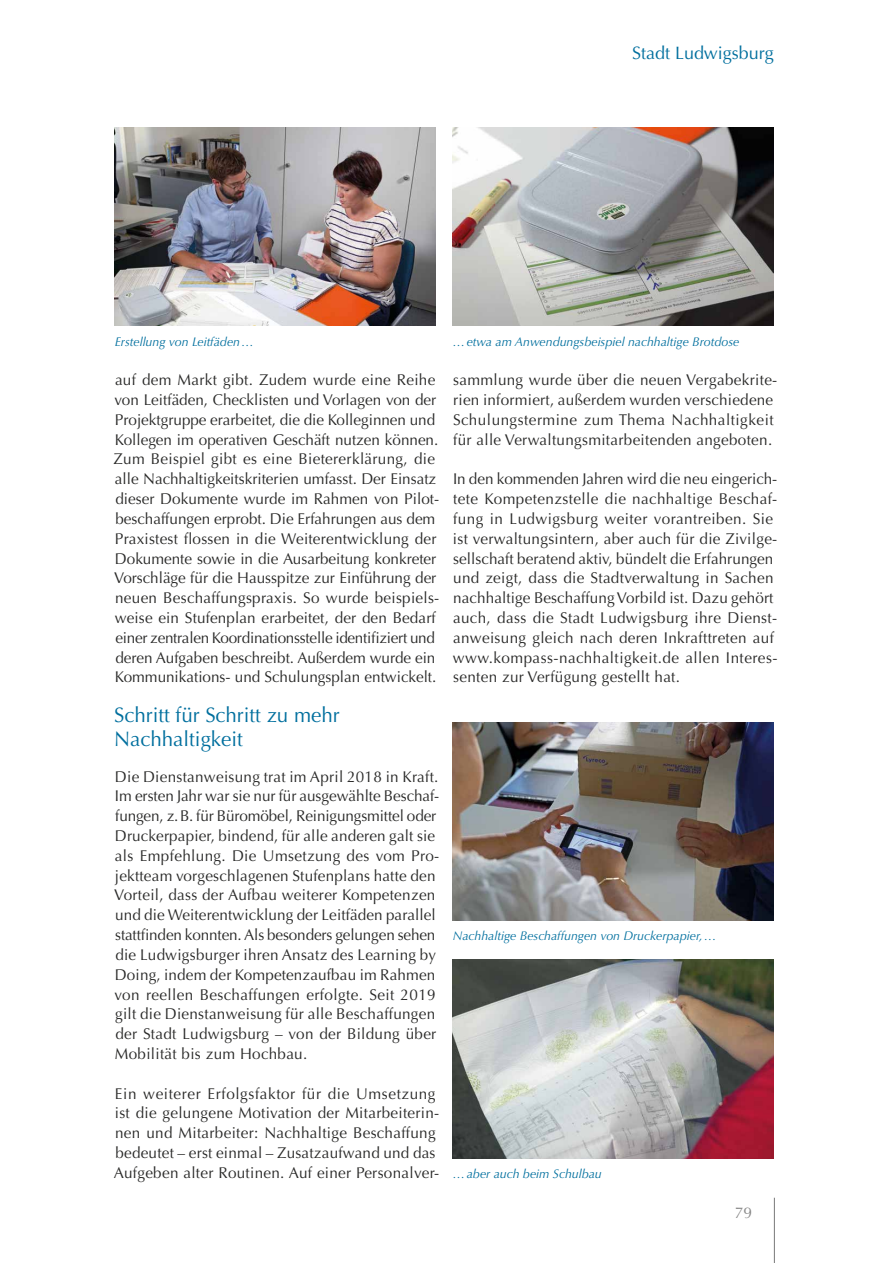
<style>
.page{position:relative;width:893px;height:1263px;background:#fff}
.page>*{position:absolute;margin:0;border:0;box-sizing:border-box;transform-origin:0 0}
.t1{font:21px/24.3px "Optima";color:#006f9e}
.t2{font:18px "Optima";color:#006f9e}
.t3{font:15.6px/19.8px "Optima";letter-spacing:.015em;color:#282827}
.t4{font:15.6px "Optima";color:#878787}
.t5{font:italic 12.6px "Optima";color:#006f9e}
</style>
<div class="page">
<img style="left:115px;top:128px;width:321px;height:198px">
<img style="left:453px;top:128px;width:321px;height:198px">
<img style="left:453px;top:722px;width:321px;height:199px">
<img style="left:453px;top:960px;width:321px;height:199px">
<hr style="left:774px;top:1198px;width:1px;height:65px;background:#878787">
<p class="t2" style="left:632px;top:43px;width:143px">Stadt Ludwigsburg</p>
<p class="t5" style="left:115px;top:334px;width:141px">Erstellung von Leitfäden…</p>
<p class="t3" style="left:114px;top:370px;width:327px">auf dem Markt gibt. Zudem wurde eine Reihe von Leitfäden, Checklisten und Vorlagen von der Projektgruppe erarbeitet, die die Kolleginnen und Kollegen im operativen Geschäft nutzen können.<br>Zum Beispiel gibt es eine Bietererklärung, die alle Nachhaltigkeitskriterien umfasst. Der Einsatz dieser Dokumente wurde im Rahmen von Pilot&shy;beschaffungen erprobt. Die Erfahrungen aus dem Praxistest flossen in die Weiterentwicklung der Dokumente sowie in die Ausarbeitung konkreter Vorschläge für die Hausspitze zur Einführung der neuen Beschaffungspraxis. So wurde beispiels&shy;weise ein Stufenplan erarbeitet, der den Bedarf einer zentralen Koordinationsstelle identifiziert und deren Aufgaben beschreibt. Außerdem wurde ein Kommunikations- und Schulungsplan entwickelt.</p>
<h1 class="t1" style="left:114px;top:703px;width:227px">Schritt für Schritt zu mehr<br>Nachhaltigkeit</h1>
<p class="t3" style="left:114px;top:766px;width:327px">Die Dienstanweisung trat im April 2018 in Kraft.<br>Im ersten Jahr war sie nur für ausgewählte Beschaf&shy;fungen, z.B. für Büromöbel, Reinigungsmittel oder Druckerpapier, bindend, für alle anderen galt sie als Empfehlung. Die Umsetzung des vom Pro&shy;jektteam vorgeschlagenen Stufenplans hatte den Vorteil, dass der Aufbau weiterer Kompetenzen und die Weiterentwicklung der Leitfäden parallel stattfinden konnten. Als besonders gelungen sehen die Ludwigsburger ihren Ansatz des Learning by Doing, indem der Kompetenzaufbau im Rahmen von reellen Beschaffungen erfolgte. Seit 2019 gilt die Dienstanweisung für alle Beschaffungen der Stadt Ludwigsburg – von der Bildung über Mobilität bis zum Hochbau.</p>
<p class="t3" style="left:114px;top:1083px;width:327px">Ein weiterer Erfolgsfaktor für die Umsetzung ist die gelungene Motivation der Mitarbeiterin&shy;nen und Mitarbeiter: Nachhaltige Beschaffung bedeutet – erst einmal – Zusatzaufwand und das Aufgeben alter Routinen. Auf einer Personalver-</p>
<p class="t5" style="left:453px;top:334px;width:288px">…etwa am Anwendungsbeispiel nachhaltige Brotdose</p>
<p class="t3" style="left:453px;top:370px;width:326px">sammlung wurde über die neuen Vergabekrite&shy;rien informiert, außerdem wurden verschiedene Schulungstermine zum Thema Nachhaltigkeit für alle Verwaltungsmitarbeitenden angeboten.</p>
<p class="t3" style="left:453px;top:469px;width:326px">In den kommenden Jahren wird die neu eingerich&shy;tete Kompetenzstelle die nachhaltige Beschaf&shy;fung in Ludwigsburg weiter vorantreiben. Sie ist verwaltungsintern, aber auch für die Zivilge&shy;sellschaft beratend aktiv, bündelt die Erfahrungen und zeigt, dass die Stadtverwaltung in Sachen nachhaltige Beschaffung Vorbild ist. Dazu gehört auch, dass die Stadt Ludwigsburg ihre Dienst&shy;anweisung gleich nach deren Inkrafttreten auf www.kompass-nachhaltigkeit.de allen Interes&shy;senten zur Verfügung gestellt hat.</p>
<p class="t5" style="left:453px;top:928px;width:265px">Nachhaltige Beschaffungen von Druckerpapier,…</p>
<p class="t5" style="left:453px;top:1166px;width:150px">…aber auch beim Schulbau</p>
<p class="t4" style="left:735px;top:1203px;width:19px">79</p>
</div>
